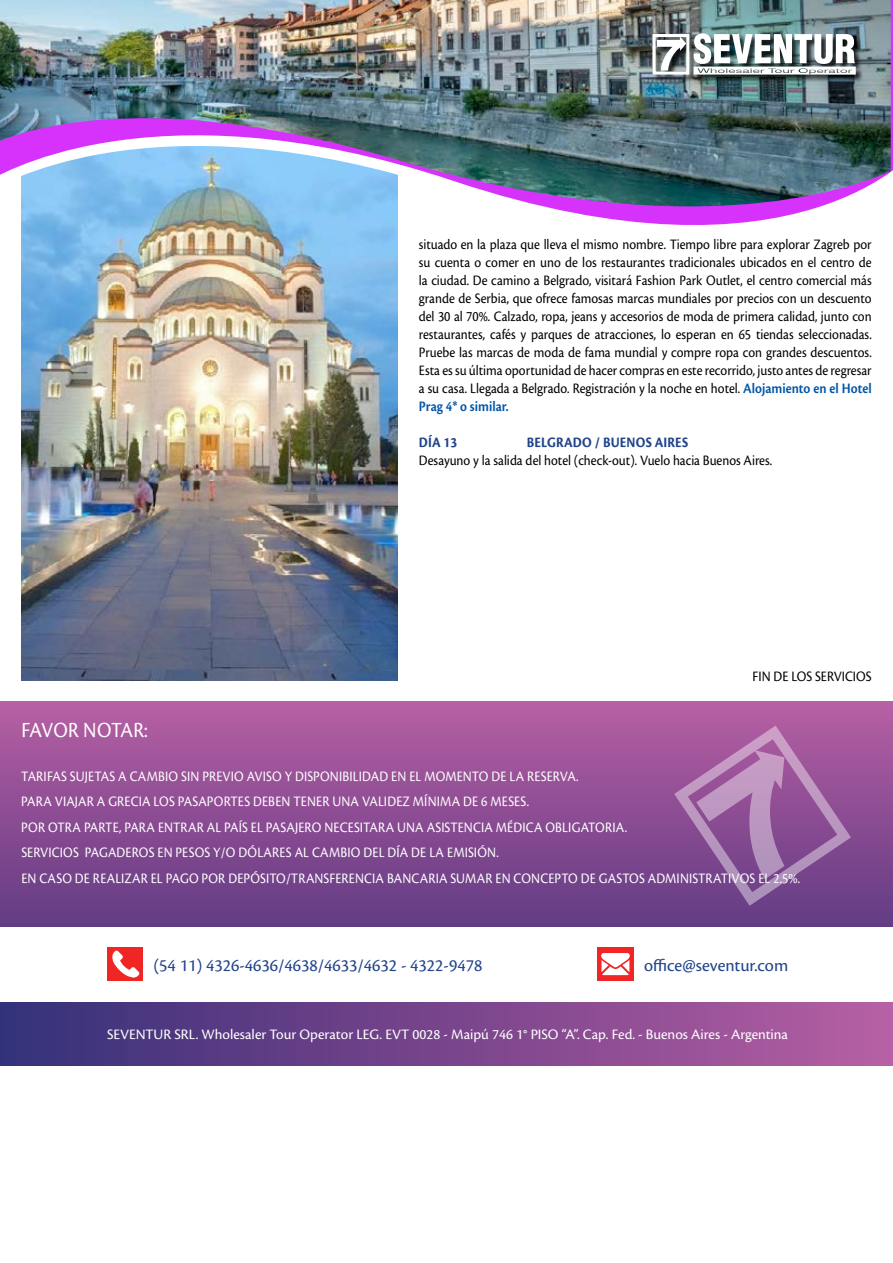
<style>
.page{position:relative;width:893px;height:1263px;background:#fff}
.page>*{position:absolute;margin:0;border:0;box-sizing:border-box;transform-origin:0 0}
.t1{font:22.5px "Cronos Pro";letter-spacing:-.01em;color:#fff;scale:.9 1}
.t2{font:18px "Cronos Pro";color:#20438b}
.t3{font:15px/18px "Cronos Pro";color:#000;text-align:justify;scale:.9 1}
.t4{font:15px "Cronos Pro";color:#fff;scale:.9 1}
.t5{font:15px "Cronos Pro";color:#fff}
.t6{font:700 15px "Cronos Pro";letter-spacing:.01em;color:#20438b;scale:.9 1}
.s1{font-weight:600;color:#0055a7}
</style>
<div class="page">
<img style="left:21px;top:307px;width:377px;height:373px">
<img style="left:21px;top:296px;width:377px;height:11px">
<svg style="left:21px;top:0;width:872px;height:296px"></svg>
<img style="left:0;top:0;width:891px;height:208px">
<div style="left:653px;top:34px;width:211px;height:49px;background:#000;opacity:.77"></div>
<div style="left:653px;top:34px;width:36px;height:41px;border:3px solid #fff"></div>
<svg style="left:657px;top:37px;width:29px;height:33px"></svg>
<svg style="left:694px;top:33px;width:162px;height:42px"></svg>
<div style="left:0;top:702px;width:893px;height:225px;background:linear-gradient(to bottom,#b65fa3,#623b84)"></div>
<svg style="left:674px;top:725px;width:177px;height:181px;background:#98619f"></svg>
<div style="left:0;top:1002px;width:893px;height:63px;background:linear-gradient(to right,#362f78,#b85da2)"></div>
<div style="left:597px;top:947px;width:37px;height:34px;background:#ef2623"></div>
<svg style="left:601px;top:953px;width:29px;height:22px"></svg>
<div style="left:107px;top:947px;width:36px;height:34px;background:#ef2623"></div>
<svg style="left:112px;top:950px;width:28px;height:28px"></svg>
<p class="t3" style="left:419px;top:235px;width:505px">situado en la plaza que lleva el mismo nombre. Tiempo libre para explorar Zagreb por su cuenta o comer en uno de los restaurantes tradicionales ubicados en el centro de la ciudad. De camino a Belgrado, visitará Fashion Park Outlet, el centro comercial más grande de Serbia, que ofrece famosas marcas mundiales por precios con un descuento del 30 al 70%. Calzado, ropa, jeans y accesorios de moda de primera calidad, junto con restaurantes, cafés y parques de atracciones, lo esperan en 65 tiendas seleccionadas.<br>Pruebe las marcas de moda de fama mundial y compre ropa con grandes descuentos.<br>Esta es su última oportunidad de hacer compras en este recorrido, justo antes de regresar a su casa. Llegada a Belgrado. Registración y la noche en hotel. <span class="s1">Alojamiento en el Hotel Prag 4* o similar.</span></p>
<p class="t6" style="left:419px;top:433px;width:44px">DÍA 13</p>
<p class="t6" style="left:527px;top:433px;width:181px">BELGRADO / BUENOS AIRES</p>
<p class="t3" style="left:419px;top:451px;width:394px">Desayuno y la salida del hotel (check-out). Vuelo hacia Buenos Aires.</p>
<p class="t3" style="left:753px;top:667px;width:134px">FIN DE LOS SERVICIOS</p>
<h1 class="t1" style="left:21px;top:717px;width:142px">FAVOR NOTAR:</h1>
<p class="t4" style="left:21px;top:767px;width:16px">Tarifas</p>
<p class="t4" style="left:70px;top:767px;width:9px">sujetas</p>
<p class="t4" style="left:118px;top:767px;width:23px">a cambio</p>
<p class="t4" style="left:181px;top:767px;width:32px">sin previo</p>
<p class="t4" style="left:247px;top:767px;width:9px">aviso</p>
<p class="t4" style="left:285px;top:767px;width:20px">y disponibilidad</p>
<p class="t4" style="left:391px;top:767px;width:48px">enelmomento</p>
<p class="t4" style="left:491px;top:767px;width:49px">delareserva</p>
<p class="t4" style="left:576px;top:767px;width:4px">.</p>
<p class="t4" style="left:21px;top:793px;width:17px">Para</p>
<p class="t4" style="left:55px;top:793px;width:9px">viajar</p>
<p class="t4" style="left:97px;top:793px;width:31px">a Grecia</p>
<p class="t4" style="left:154px;top:793px;width:36px">los pasaportes</p>
<p class="t4" style="left:253px;top:793px;width:9px">deben</p>
<p class="t4" style="left:293px;top:793px;width:9px">tener</p>
<p class="t4" style="left:332px;top:793px;width:11px">una</p>
<p class="t4" style="left:362px;top:793px;width:9px">validez</p>
<p class="t4" style="left:413px;top:793px;width:27px">mínima</p>
<p class="t4" style="left:463px;top:793px;width:40px">de 6 meses</p>
<p class="t4" style="left:527px;top:793px;width:4px">.</p>
<p class="t4" style="left:21px;top:818px;width:40px">Por otra</p>
<p class="t4" style="left:84px;top:818px;width:9px">parte</p>
<p class="t4" style="left:119px;top:818px;width:16px">, para</p>
<p class="t4" style="left:158px;top:818px;width:10px">entrar</p>
<p class="t4" style="left:207px;top:818px;width:74px">al paísel pasajero</p>
<p class="t4" style="left:324px;top:818px;width:9px">necesitara</p>
<p class="t4" style="left:397px;top:818px;width:11px">una</p>
<p class="t4" style="left:427px;top:818px;width:9px">asistencia</p>
<p class="t4" style="left:496px;top:818px;width:29px">médica</p>
<p class="t4" style="left:545px;top:818px;width:9px">obligatoria</p>
<p class="t4" style="left:625px;top:818px;width:4px">.</p>
<p class="t4" style="left:21px;top:844px;width:15px">Servicios</p>
<p class="t4" style="left:85px;top:844px;width:10px">pagaderos</p>
<p class="t4" style="left:158px;top:844px;width:29px">en pesos</p>
<p class="t4" style="left:213px;top:844px;width:38px">y/o dólares</p>
<p class="t4" style="left:295px;top:844px;width:30px">al cambio</p>
<p class="t4" style="left:364px;top:844px;width:102px">del díade la emisión</p>
<p class="t4" style="left:496px;top:844px;width:4px">.</p>
<p class="t4" style="left:21px;top:869px;width:30px">En caso</p>
<p class="t4" style="left:75px;top:869px;width:29px">de realizar</p>
<p class="t4" style="left:151px;top:869px;width:27px">el pago</p>
<p class="t4" style="left:202px;top:869px;width:10px">por</p>
<p class="t4" style="left:228px;top:869px;width:9px">depósito</p>
<p class="t4" style="left:286px;top:869px;width:15px">/transferencia</p>
<p class="t4" style="left:387px;top:869px;width:10px">bancaria</p>
<p class="t4" style="left:450px;top:869px;width:11px">sumar</p>
<p class="t4" style="left:495px;top:869px;width:30px">en concepto</p>
<p class="t4" style="left:581px;top:869px;width:30px">de gastos</p>
<p class="t4" style="left:648px;top:869px;width:9px">administrativos</p>
<p class="t4" style="left:758px;top:869px;width:48px">el 2.5%.</p>
<p class="t2" style="left:153px;top:955px;width:331px">(54 11) 4326-4636/4638/4633/4632 - 4322-9478</p>
<p class="t2" style="left:644px;top:955px;width:146px">office@seventur.com</p>
<p class="t5" style="left:107px;top:1025px;width:682px">SEVENTUR SRL. Wholesaler Tour Operator LEG. EVT 0028 - Maipú 746 1° PISO “A”. Cap. Fed. - Buenos Aires - Argentina</p>
</div>
